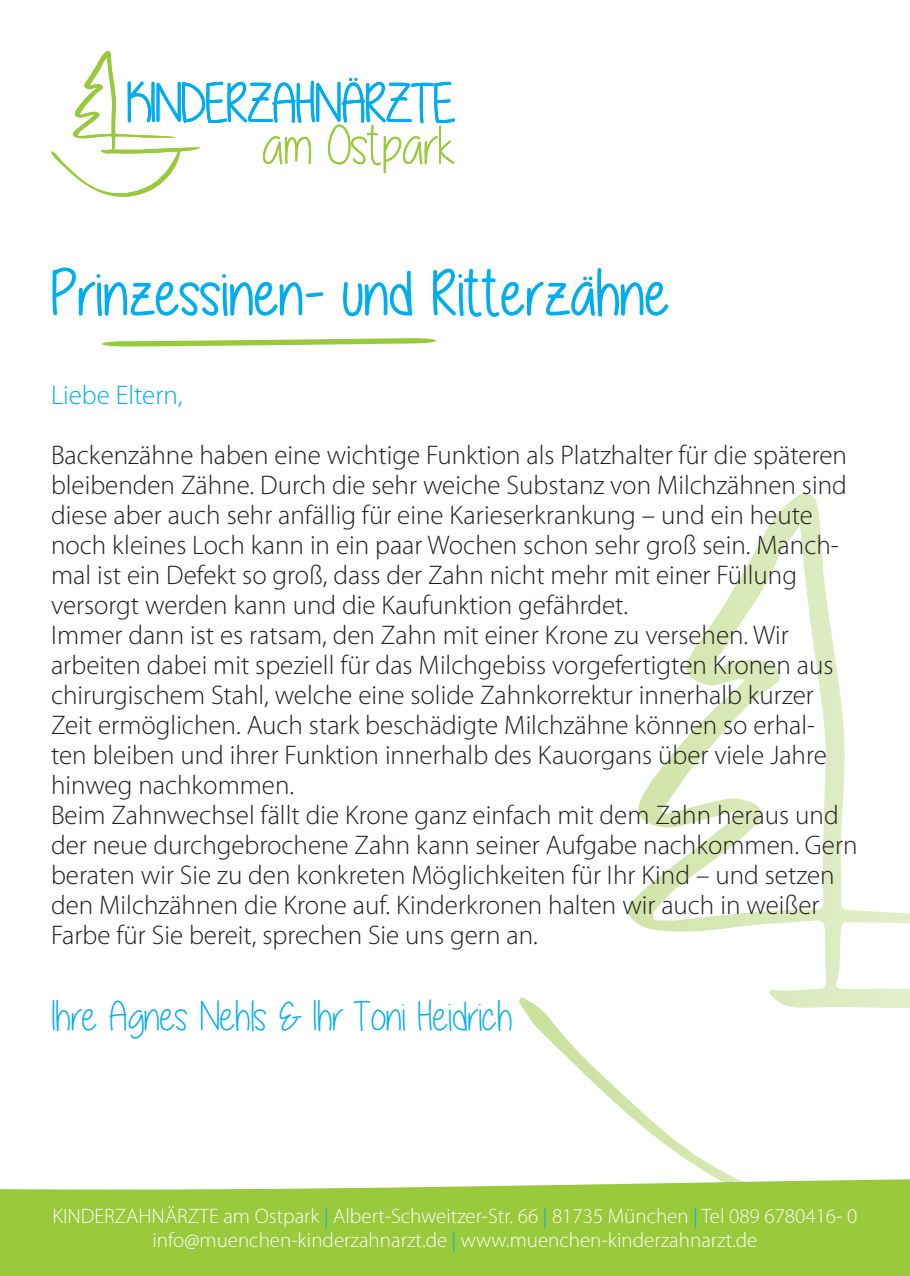
<style>
.page{position:relative;width:910px;height:1276px;background:#fff}
.page>*{position:absolute;margin:0;border:0;box-sizing:border-box;transform-origin:0 0}
.t1{font:63px "myk";letter-spacing:.025em;color:#00aeef}
.t2{font:42px "myk";color:#00aeef}
.t3{font:300 27px/30px "Myriad Pro";color:#231f20}
.t4{font:300 27px "Myriad Pro";color:#00aeef}
.t5{font:300 21px/24px "Myriad Pro";color:#fff;text-align:center}
.s1{color:#00aeef}
</style>
<div class="page">
<div style="left:0;top:1182px;width:910px;height:94px;background:#99ca3b"></div>
<svg style="left:51px;top:51px;width:404px;height:146px"></svg>
<svg style="left:519px;top:494px;width:391px;height:688px"></svg>
<div style="left:723px;top:1181px;width:187px;height:44px;background:#99ca3b"></div>
<svg style="left:52px;top:267px;width:617px;height:80px"></svg>
<h1 class="t1" style="left:51px;top:260px;width:619px">Prinzessinen- und Ritterzähne</h1>
<p class="t4" style="left:51px;top:380px;width:133px">Liebe Eltern,</p>
<p class="t3" style="left:51px;top:440px;width:808px">Backenzähne haben eine wichtige Funktion als Platzhalter für die späteren bleibenden Zähne. Durch die sehr weiche Substanz von Milchzähnen sind diese aber auch sehr anfällig für eine Karieserkrankung – und ein heute noch kleines Loch kann in ein paar Wochen schon sehr groß sein. Manch&shy;mal ist ein Defekt so groß, dass der Zahn nicht mehr mit einer Füllung versorgt werden kann und die Kaufunktion gefährdet.<br>Immer dann ist es ratsam, den Zahn mit einer Krone zu versehen. Wir arbeiten dabei mit speziell für das Milchgebiss vorgefertigten Kronen aus chirurgischem Stahl, welche eine solide Zahnkorrektur innerhalb kurzer Zeit ermöglichen. Auch stark beschädigte Milchzähne können so erhal&shy;ten bleiben und ihrer Funktion innerhalb des Kauorgans über viele Jahre hinweg nachkommen.<br>Beim Zahnwechsel fällt die Krone ganz einfach mit dem Zahn heraus und der neue durchgebrochene Zahn kann seiner Aufgabe nachkommen. Gern beraten wir Sie zu den konkreten Möglichkeiten für Ihr Kind – und setzen den Milchzähnen die Krone auf. Kinderkronen halten wir auch in weißer Farbe für Sie bereit, sprechen Sie uns gern an.</p>
<h2 class="t2" style="left:51px;top:993px;width:463px">Ihre Agnes Nehls &amp; Ihr Toni Heidrich</h2>
<p class="t5" style="left:53px;top:1204px;width:806px">KINDERZAHNÄRZTE am Ostpark <span class="s1">|</span> Albert-Schweitzer-Str. 66 <span class="s1">|</span> 81735 München <span class="s1">|</span> Tel 089 6780416- 0 info@muenchen-kinderzahnarzt.de <span class="s1">|</span> www.muenchen-kinderzahnarzt.de</p>
</div>
